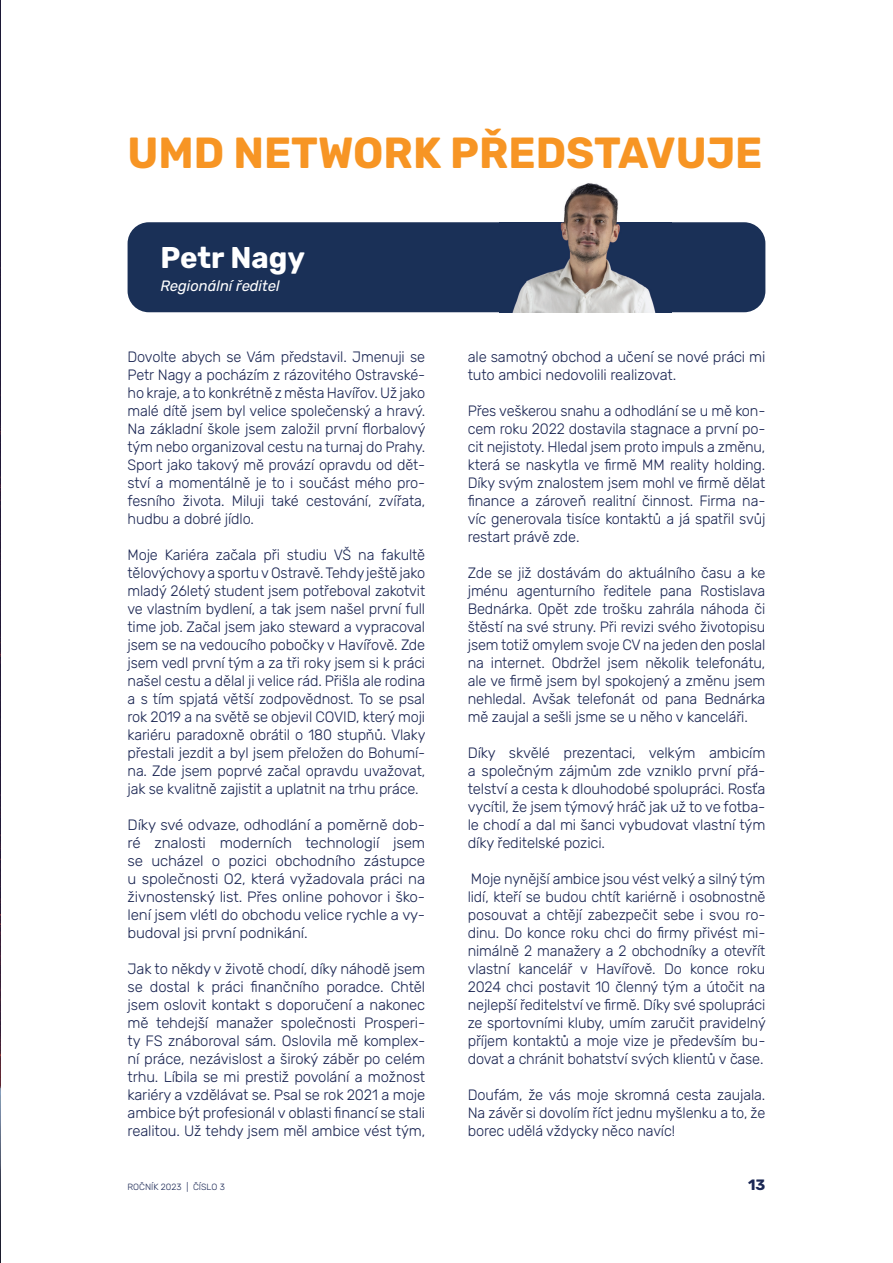
<style>
.page{position:relative;width:893px;height:1263px;background:#fff}
.page>*{position:absolute;margin:0;border:0;box-sizing:border-box;transform-origin:0 0}
.t1{font:700 43.5px "Rubik";color:#f79524}
.t2{font:700 30px "Rubik";color:#fff}
.t3{font:300 15px/18px "Rubik";letter-spacing:-.01em;color:#1b2653;text-align:justify}
.t4{font:italic 15px "Rubik";color:#fff}
.t5{font:700 15px "Rubik";color:#1a2754}
.t6{font:300 9px "Rubik";color:#1a2754}
</style>
<div class="page">
<img style="left:0;top:1px;width:1px;height:1261px">
<div style="left:128px;top:222px;width:637px;height:90px;background:#1a3057;border-radius:21px"></div>
<img style="left:563px;top:183px;width:55px;height:39px">
<img style="left:512px;top:222px;width:144px;height:90px">
<h1 class="t1" style="left:128px;top:129px;width:636px">UMD NETWORK PŘEDSTAVUJE</h1>
<h2 class="t2" style="left:160px;top:241px;width:146px">Petr Nagy</h2>
<p class="t4" style="left:160px;top:277px;width:121px">Regionální ředitel</p>
<p class="t3" style="left:128px;top:348px;width:300px">Dovolte abych se Vám představil. Jmenuji se Petr Nagy a pocházím z rázovitého Ostravské&shy;ho kraje, a to konkrétně z města Havířov. Už jako malé dítě jsem byl velice společenský a hravý.<br>Na základní škole jsem založil první florbalový tým nebo organizoval cestu na turnaj do Prahy.<br>Sport jako takový mě provází opravdu od dět&shy;ství a momentálně je to i součást mého pro&shy;fesního života. Miluji také cestování, zvířata, hudbu a dobré jídlo.</p>
<p class="t3" style="left:128px;top:546px;width:300px">Moje Kariéra začala při studiu VŠ na fakultě tělovýchovy a sportu v Ostravě. Tehdy ještě jako mladý 26letý student jsem potřeboval zakotvit ve vlastním bydlení, a tak jsem našel první full time job. Začal jsem jako steward a vypracoval jsem se na vedoucího pobočky v Havířově. Zde jsem vedl první tým a za tři roky jsem si k práci našel cestu a dělal ji velice rád. Přišla ale rodina a s tím spjatá větší zodpovědnost. To se psal rok 2019 a na světě se objevil COVID, který moji kariéru paradoxně obrátil o 180 stupňů. Vlaky přestali jezdit a byl jsem přeložen do Bohumí&shy;na. Zde jsem poprvé začal opravdu uvažovat, jak se kvalitně zajistit a uplatnit na trhu práce.</p>
<p class="t3" style="left:128px;top:816px;width:299px">Díky své odvaze, odhodlání a poměrně dob&shy;ré znalosti moderních technologií jsem se ucházel o pozici obchodního zástupce u společnosti O2, která vyžadovala práci na živnostenský list. Přes online pohovor i ško&shy;lení jsem vlétl do obchodu velice rychle a vy&shy;budoval jsi první podnikání.</p>
<p class="t3" style="left:128px;top:960px;width:299px">Jak to někdy v životě chodí, díky náhodě jsem se dostal k práci finančního poradce. Chtěl jsem oslovit kontakt s doporučení a nakonec mě tehdejší manažer společnosti Prosperi&shy;ty FS znáboroval sám. Oslovila mě komplex&shy;ní práce, nezávislost a široký záběr po celém trhu. Líbila se mi prestiž povolání a možnost kariéry a vzdělávat se. Psal se rok 2021 a moje ambice být profesionál v oblasti financí se stali realitou. Už tehdy jsem měl ambice vést tým,</p>
<p class="t3" style="left:468px;top:348px;width:299px">ale samotný obchod a učení se nové práci mi tuto ambici nedovolili realizovat.</p>
<p class="t3" style="left:468px;top:402px;width:299px">Přes veškerou snahu a odhodlání se u mě kon&shy;cem roku 2022 dostavila stagnace a první po&shy;cit nejistoty. Hledal jsem proto impuls a změnu, která se naskytla ve firmě MM reality holding.<br>Díky svým znalostem jsem mohl ve firmě dělat finance a zároveň realitní činnost. Firma na&shy;víc generovala tisíce kontaktů a já spatřil svůj restart právě zde.</p>
<p class="t3" style="left:468px;top:564px;width:299px">Zde se již dostávám do aktuálního času a ke jménu agenturního ředitele pana Rostislava Bednárka. Opět zde trošku zahrála náhoda či štěstí na své struny. Při revizi svého životopisu jsem totiž omylem svoje CV na jeden den poslal na internet. Obdržel jsem několik telefonátu, ale ve firmě jsem byl spokojený a změnu jsem nehledal. Avšak telefonát od pana Bednárka mě zaujal a sešli jsme se u něho v kanceláři.</p>
<p class="t3" style="left:468px;top:744px;width:299px">Díky skvělé prezentaci, velkým ambicím a společným zájmům zde vzniklo první přá&shy;telství a cesta k dlouhodobé spolupráci. Rosťa vycítil, že jsem týmový hráč jak už to ve fotba&shy;le chodí a dal mi šanci vybudovat vlastní tým díky ředitelské pozici.</p>
<p class="t3" style="left:468px;top:870px;width:300px">Moje nynější ambice jsou vést velký a silný tým lidí, kteří se budou chtít kariérně i osobnostně posouvat a chtějí zabezpečit sebe i svou ro&shy;dinu. Do konce roku chci do firmy přivést mi&shy;nimálně 2 manažery a 2 obchodníky a otevřít vlastní kancelář v Havířově. Do konce roku 2024 chci postavit 10 členný tým a útočit na nejlepší ředitelství ve firmě. Díky své spolupráci ze sportovními kluby, umím zaručit pravidelný příjem kontaktů a moje vize je především bu&shy;dovat a chránit bohatství svých klientů v čase.</p>
<p class="t3" style="left:468px;top:1086px;width:299px">Doufám, že vás moje skromná cesta zaujala.<br>Na závěr si dovolím říct jednu myšlenku a to, že borec udělá vždycky něco navíc!</p>
<p class="t6" style="left:128px;top:1181px;width:99px">ROČNÍK 2023 | ČÍSLO 3</p>
<p class="t5" style="left:748px;top:1176px;width:19px">13</p>
</div>
